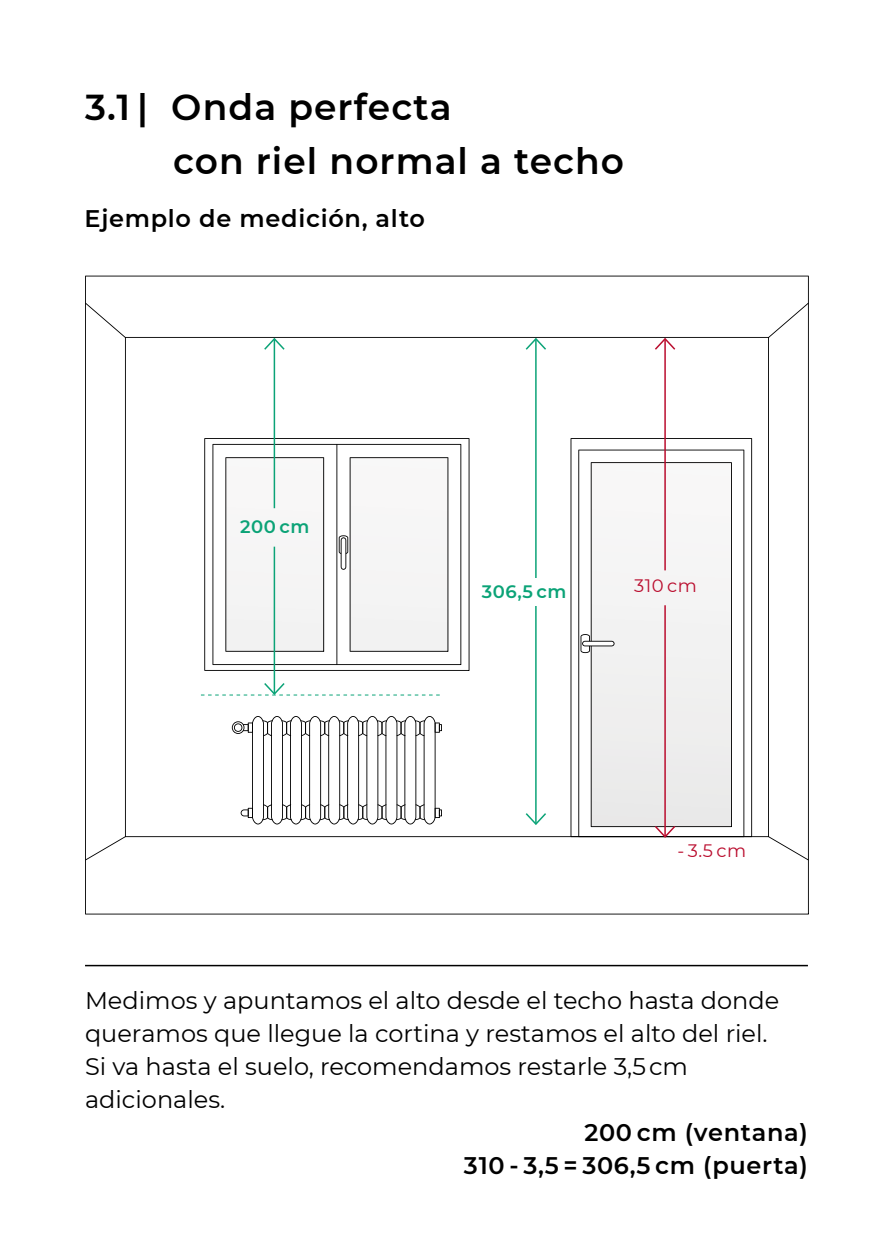
<style>
.page{position:relative;width:893px;height:1259px;background:#fff}
.page>*{position:absolute;margin:0;border:0;box-sizing:border-box;transform-origin:0 0}
.t1{font:600 36px/54px "Montserrat";letter-spacing:.03em;color:#000}
.t2{font:24px/33px "Montserrat";color:#000}
.t3{font:600 24px/33px "Montserrat";letter-spacing:.03em;color:#000;text-align:right}
.t4{font:600 18px "Montserrat";letter-spacing:.03em;color:#0ba377}
.t5{font:18px "Montserrat";letter-spacing:.03em;color:#ba0d2e}
</style>
<div class="page">
<hr style="left:85px;top:965px;width:723px;height:1px;background:#000">
<svg style="left:85px;top:303px;width:724px;height:557px"></svg>
<h1 class="t1" style="left:173px;top:79px;width:452px;text-indent:-88px">3.1 | Onda perfecta<br>con riel normal a techo</h1>
<p class="t3" style="left:85px;top:201px;width:342px">Ejemplo de medición, alto</p>
<p class="t4" style="left:240px;top:514px;width:71px">200 cm</p>
<p class="t4" style="left:482px;top:579px;width:86px">306,5 cm</p>
<p class="t5" style="left:634px;top:573px;width:64px">310 cm</p>
<p class="t5" style="left:677px;top:838px;width:70px">- 3.5 cm</p>
<p class="t2" style="left:85px;top:983px;width:696px">Medimos y apuntamos el alto desde el techo hasta donde queramos que llegue la cortina y restamos el alto del riel.<br>Si va hasta el suelo, recomendamos restarle 3,5 cm adicionales.</p>
<p class="t3" style="left:464px;top:1114px;width:345px">200 cm (ventana)<br>310 - 3,5 = 306,5 cm (puerta)</p>
</div>
